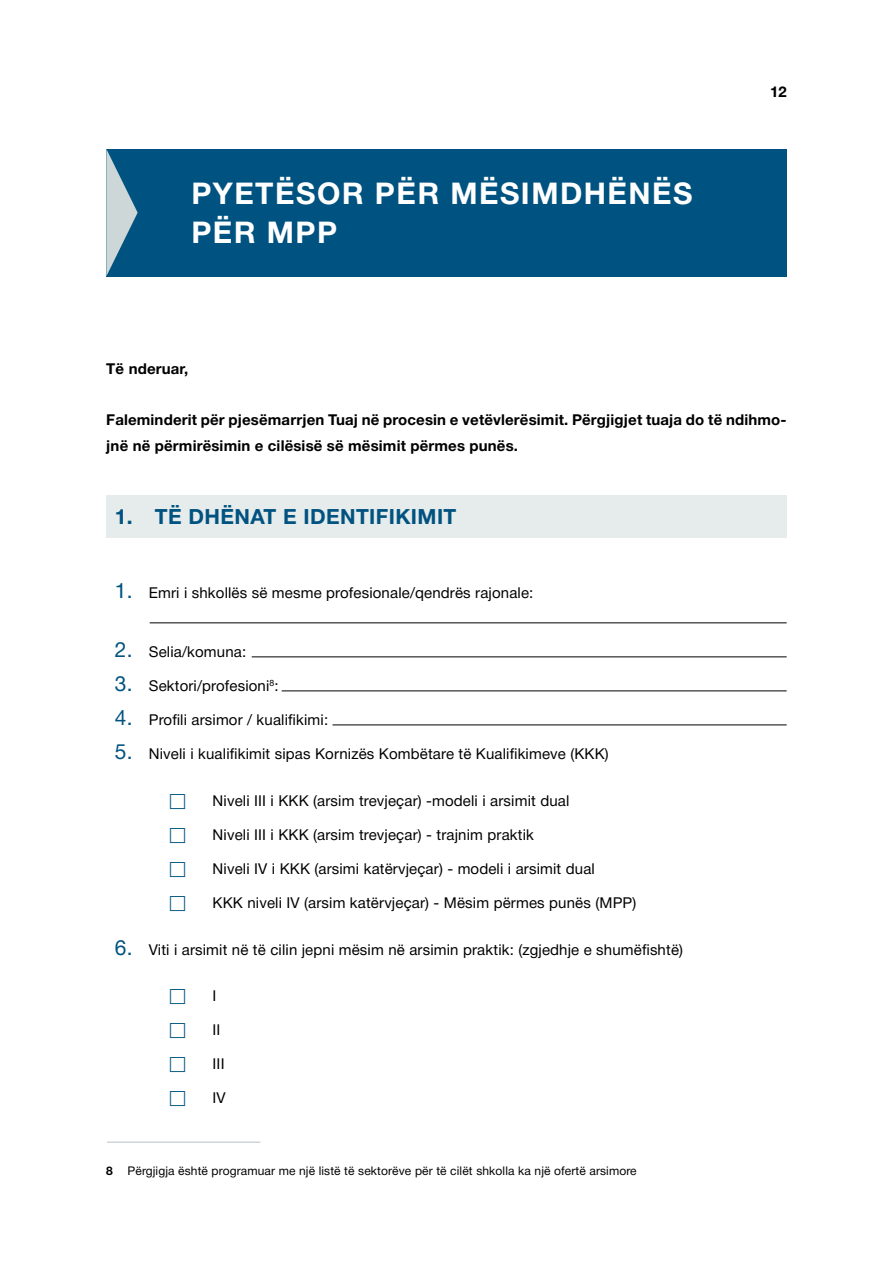
<style>
.page{position:relative;width:893px;height:1263px;background:#fff}
.page>*{position:absolute;margin:0;border:0;box-sizing:border-box;transform-origin:0 0}
.Quest__title_20{font:700 30px/39px "Helvetica Neue";letter-spacing:.05em;color:#fff}
.Quest__Title_Numb{font:700 21px "Helvetica Neue";letter-spacing:.02em;color:#005380}
.t1{font:15px "Helvetica Neue";letter-spacing:.01em;color:#000}
.Body_Text_Bold_11{font:700 15px/25.5px "Helvetica Neue";letter-spacing:.01em;color:#000}
.Footnotes{font:12px "Helvetica Neue";letter-spacing:.01em;color:#000}
.Footnote_number{font:700 12px "Helvetica Neue";color:#000}
.s1{font-size:21px;color:#005380}
</style>
<div class="page">
<div style="left:146px;top:495px;width:641px;height:43px;background:#e6ebeb"></div>
<div style="left:106px;top:495px;width:40px;height:43px;background:#e6ebeb"></div>
<div style="left:106px;top:149px;width:681px;height:127px;background:#005380"></div>
<hr style="left:107px;top:1141px;width:153px;height:2px;background:#cdd7d7">
<svg style="left:106px;top:149px;width:32px;height:127px"></svg>
<hr style="left:150px;top:622px;width:637px;height:1px;background:#000">
<hr style="left:252px;top:656px;width:535px;height:1px;background:#000">
<hr style="left:282px;top:690px;width:505px;height:1px;background:#000">
<hr style="left:333px;top:724px;width:454px;height:1px;background:#000">
<p class="Quest__title_20" style="left:191px;top:174px;width:503px">PYETËSOR PËR MËSIMDHËNËS<br>PËR MPP</p>
<p class="Body_Text_Bold_11" style="left:770px;top:79px;width:18px">12</p>
<p class="Body_Text_Bold_11" style="left:106px;top:357px;width:84px">Të nderuar,</p>
<p class="Body_Text_Bold_11" style="left:106px;top:408px;width:682px">Faleminderit për pjesëmarrjen Tuaj në procesin e vetëvlerësimit. Përgjigjet tuaja do të ndihmo&shy;jnë në përmirësimin e cilësisë së mësimit përmes punës.</p>
<p class="Quest__Title_Numb" style="left:115px;top:500px;width:19px">1.</p>
<p class="Quest__Title_Numb" style="left:155px;top:500px;width:303px">TË DHËNAT E IDENTIFIKIMIT</p>
<p class="t1" style="left:115px;top:581px;width:420px"><span class="s1">1.</span> Emri i shkollës së mesme profesionale/qendrës rajonale:</p>
<p class="t1" style="left:115px;top:641px;width:133px"><span class="s1">2.</span> Selia/komuna:</p>
<p class="t1" style="left:115px;top:675px;width:165px"><span class="s1">3.</span> Sektori/profesioni<sup>8</sup>:</p>
<p class="t1" style="left:115px;top:709px;width:215px"><span class="s1">4.</span> Profili arsimor / kualifikimi:</p>
<p class="t1" style="left:115px;top:743px;width:495px"><span class="s1">5.</span> Niveli i kualifikimit sipas Kornizës Kombëtare të Kualifikimeve (KKK)</p>
<p class="t1" style="left:213px;top:790px;width:358px">Niveli III i KKK (arsim trevjeçar) -modeli i arsimit dual</p>
<p class="t1" style="left:213px;top:824px;width:323px">Niveli III i KKK (arsim trevjeçar) - trajnim praktik</p>
<p class="t1" style="left:213px;top:858px;width:384px">Niveli IV i KKK (arsimi katërvjeçar) - modeli i arsimit dual</p>
<p class="t1" style="left:213px;top:892px;width:425px">KKK niveli IV (arsim katërvjeçar) - Mësim përmes punës (MPP)</p>
<p class="t1" style="left:115px;top:938px;width:570px"><span class="s1">6.</span> Viti i arsimit në të cilin jepni mësim në arsimin praktik: (zgjedhje e shumëfishtë)</p>
<p class="t1" style="left:213px;top:985px;width:5px">I</p>
<p class="t1" style="left:213px;top:1019px;width:9px">II</p>
<p class="t1" style="left:213px;top:1053px;width:13px">III</p>
<p class="t1" style="left:213px;top:1087px;width:15px">IV</p>
<p class="Footnote_number" style="left:106px;top:1161px;width:8px">8</p>
<p class="Footnotes" style="left:128px;top:1162px;width:511px">Përgjigja është programuar me një listë të sektorëve për të cilët shkolla ka një ofertë arsimore</p>
</div>
